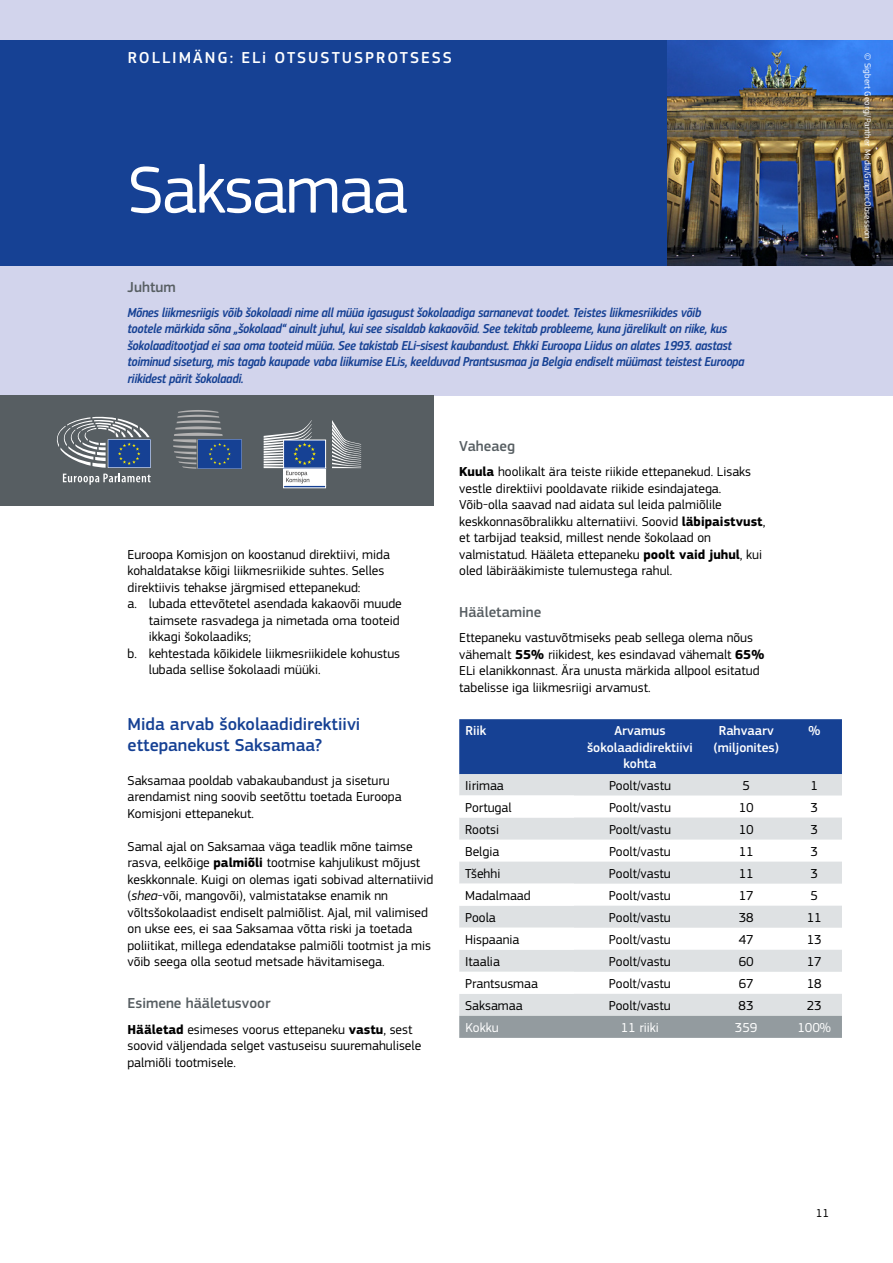
<style>
.page{position:relative;width:893px;height:1263px;background:#fff}
.page>*{position:absolute;margin:0;border:0;box-sizing:border-box;transform-origin:0 0}
.title_1_neg{font:69px "EC Square Sans Pro";letter-spacing:-.03em;color:#fff}
.title_2{font:500 18px/21.6px "EC Square Sans Pro";color:#164194}
.t1{font:500 16.5px "EC Square Sans Pro";letter-spacing:.12em;color:#fff}
.title_3{font:500 15px "EC Square Sans Pro";color:#575e62}
.text{font:13.5px/16.5px "EC Square Sans Pro";color:#000}
.intro{font:13.5px/16.5px "EC Square Sans Cond Pro Medium Itali";letter-spacing:-.01em;color:#164194}
.text_center{font:13.5px "EC Square Sans Pro";color:#000}
.cabecera_center{font:500 13.5px/16.5px "EC Square Sans Pro";color:#fff;text-align:center}
.total_center{font:13.5px "EC Square Sans Pro";color:#fff}
.total{font:13.5px "EC Square Sans Pro";color:#fff}
.cabecera_right{font:500 13.5px "EC Square Sans Pro";color:#fff}
.t2{font:12px "EC Square Sans Pro";color:#000}
.t3{font:9px "EC Square Sans Pro";color:#fff}
.s1{font-weight:700}
.s2{font-style:italic}
</style>
<div class="page">
<div style="left:0;top:0;width:893px;height:395px;background:#d2d4ec"></div>
<div style="left:0;top:40px;width:893px;height:226px;background:#164194"></div>
<div style="left:0;top:395px;width:434px;height:111px;background:#575e62"></div>
<div style="left:284px;top:467px;width:42px;height:19px;background:#fff"></div>
<div style="left:283px;top:467px;width:43px;height:19px;border:1px solid #fff"></div>
<div style="left:283px;top:485px;width:43px;height:3px;border:1px solid #fff"></div>
<svg style="left:332px;top:420px;width:29px;height:48px"></svg>
<div style="left:284px;top:440px;width:42px;height:28px;background:#164194"></div>
<div style="left:283px;top:440px;width:43px;height:28px;border:1px solid #fff"></div>
<svg style="left:264px;top:420px;width:52px;height:64px"></svg>
<svg style="left:56px;top:416px;width:95px;height:69px"></svg>
<svg style="left:173px;top:410px;width:69px;height:59px"></svg>
<img style="left:668px;top:40px;width:225px;height:226px">
<div style="left:459px;top:719px;width:383px;height:55px;background:#164194"></div>
<svg style="left:459px;top:774px;width:383px;height:242px;fill:#dee1e3"></svg>
<svg style="left:459px;top:795px;width:115px;height:199px"></svg>
<div style="left:459px;top:1016px;width:383px;height:22px;background:#939b9f"></div>
<p class="t1" style="left:128px;top:48px;width:326px">ROLLIMÄNG: ELi OTSUSTUSPROTSESS</p>
<p class="t3" style="left:873px;top:53px;width:187px;rotate:90deg">© Sigbert Georgi/Panther Media/GraphicObsession</p>
<h1 class="title_1_neg" style="left:128px;top:150px;width:282px">Saksamaa</h1>
<p class="title_3" style="left:128px;top:278px;width:50px">Juhtum</p>
<p class="intro" style="left:128px;top:304px;width:618px">Mõnes liikmesriigis võib šokolaadi nime all müüa igasugust šokolaadiga sarnanevat toodet. Teistes liikmesriikides võib<br>tootele märkida sõna „šokolaad“ ainult juhul, kui see sisaldab kakaovõid. See tekitab probleeme, kuna järelikult on riike, kus šokolaaditootjad ei saa oma tooteid müüa. See takistab ELi-sisest kaubandust. Ehkki Euroopa Liidus on alates 1993. aastast toiminud siseturg, mis tagab kaupade vaba liikumise ELis, keelduvad Prantsusmaa ja Belgia endiselt müümast teistest Euroopa riikidest pärit šokolaadi.</p>
<p class="text" style="left:128px;top:546px;width:264px">Euroopa Komisjon on koostanud direktiivi, mida kohaldatakse kõigi liikmesriikide suhtes. Selles direktiivis tehakse järgmised ettepanekud:</p>
<p class="text" style="left:149px;top:596px;width:255px;text-indent:-21px">a. lubada ettevõtetel asendada kakaovõi muude taimsete rasvadega ja nimetada oma tooteid ikkagi šokolaadiks;</p>
<p class="text" style="left:149px;top:645px;width:253px;text-indent:-21px">b. kehtestada kõikidele liikmesriikidele kohustus lubada sellise šokolaadi müüki.</p>
<h2 class="title_2" style="left:128px;top:713px;width:234px">Mida arvab šokolaadidirektiivi ettepanekust Saksamaa?</h2>
<p class="text" style="left:128px;top:772px;width:276px">Saksamaa pooldab vabakaubandust ja siseturu arendamist ning soovib seetõttu toetada Euroopa<br>Komisjoni ettepanekut.</p>
<p class="text" style="left:128px;top:838px;width:307px">Samal ajal on Saksamaa väga teadlik mõne taimse rasva, eelkõige <span class="s1">palmiõli</span> tootmise kahjulikust mõjust keskkonnale. Kuigi on olemas igati sobivad alternatiivid (<span class="s2">shea</span>-või, mangovõi), valmistatakse enamik nn võltsšokolaadist endiselt palmiõlist. Ajal, mil valimised on ukse ees, ei saa Saksamaa võtta riski ja toetada poliitikat, millega edendatakse palmiõli tootmist ja mis võib seega olla seotud metsade hävitamisega.</p>
<p class="title_3" style="left:128px;top:995px;width:144px">Esimene hääletusvoor</p>
<p class="text" style="left:128px;top:1021px;width:295px"><span class="s1">Hääletad</span> esimeses voorus ettepaneku <span class="s1">vastu</span>, sest soovid väljendada selget vastuseisu suuremahulisele palmiõli tootmisele.</p>
<p class="title_3" style="left:459px;top:438px;width:57px">Vaheaeg</p>
<p class="text" style="left:459px;top:464px;width:308px"><span class="s1">Kuula</span> hoolikalt ära teiste riikide ettepanekud. Lisaks vestle direktiivi pooldavate riikide esindajatega.<br>Võib-olla saavad nad aidata sul leida palmiõlile keskkonnasõbralikku alternatiivi. Soovid <span class="s1">läbipaistvust</span>, et tarbijad teaksid, millest nende šokolaad on valmistatud. Hääleta ettepaneku <span class="s1">poolt vaid juhul</span>, kui oled läbirääkimiste tulemustega rahul.</p>
<p class="title_3" style="left:459px;top:604px;width:84px">Hääletamine</p>
<p class="text" style="left:459px;top:630px;width:306px">Ettepaneku vastuvõtmiseks peab sellega olema nõus vähemalt <span class="s1">55%</span> riikidest, kes esindavad vähemalt <span class="s1">65% </span>ELi elanikkonnast. Ära unusta märkida allpool esitatud tabelisse iga liikmesriigi arvamust.</p>
<p class="cabecera_right" style="left:466px;top:723px;width:22px">Riik</p>
<p class="cabecera_center" style="left:587px;top:723px;width:107px">Arvamus šokolaadidirektiivi kohta</p>
<p class="cabecera_center" style="left:714px;top:723px;width:67px">Rahvaarv (miljonites)</p>
<p class="cabecera_center" style="left:808px;top:723px;width:13px">%</p>
<p class="text" style="left:465px;top:777px;width:40px">Iirimaa</p>
<p class="text_center" style="left:609px;top:777px;width:63px">Poolt/vastu</p>
<p class="text_center" style="left:742px;top:777px;width:9px">5</p>
<p class="text_center" style="left:811px;top:777px;width:9px">1</p>
<p class="text" style="left:465px;top:799px;width:48px">Portugal</p>
<p class="text_center" style="left:609px;top:799px;width:63px">Poolt/vastu</p>
<p class="text_center" style="left:739px;top:799px;width:17px">10</p>
<p class="text_center" style="left:810px;top:799px;width:9px">3</p>
<p class="text" style="left:465px;top:821px;width:35px">Rootsi</p>
<p class="text_center" style="left:609px;top:821px;width:63px">Poolt/vastu</p>
<p class="text_center" style="left:739px;top:821px;width:17px">10</p>
<p class="text_center" style="left:810px;top:821px;width:9px">3</p>
<p class="text" style="left:465px;top:843px;width:36px">Belgia</p>
<p class="text_center" style="left:609px;top:843px;width:63px">Poolt/vastu</p>
<p class="text_center" style="left:739px;top:843px;width:17px">11</p>
<p class="text_center" style="left:810px;top:843px;width:9px">3</p>
<p class="text" style="left:465px;top:865px;width:37px">Tšehhi</p>
<p class="text_center" style="left:609px;top:865px;width:63px">Poolt/vastu</p>
<p class="text_center" style="left:739px;top:865px;width:17px">11</p>
<p class="text_center" style="left:810px;top:865px;width:9px">3</p>
<p class="text" style="left:465px;top:887px;width:67px">Madalmaad</p>
<p class="text_center" style="left:609px;top:887px;width:63px">Poolt/vastu</p>
<p class="text_center" style="left:739px;top:887px;width:17px">17</p>
<p class="text_center" style="left:810px;top:887px;width:9px">5</p>
<p class="text" style="left:465px;top:909px;width:32px">Poola</p>
<p class="text_center" style="left:609px;top:909px;width:63px">Poolt/vastu</p>
<p class="text_center" style="left:739px;top:909px;width:17px">38</p>
<p class="text_center" style="left:807px;top:909px;width:17px">11</p>
<p class="text" style="left:465px;top:931px;width:56px">Hispaania</p>
<p class="text_center" style="left:609px;top:931px;width:63px">Poolt/vastu</p>
<p class="text_center" style="left:739px;top:931px;width:17px">47</p>
<p class="text_center" style="left:807px;top:931px;width:17px">13</p>
<p class="text" style="left:465px;top:953px;width:36px">Itaalia</p>
<p class="text_center" style="left:609px;top:953px;width:63px">Poolt/vastu</p>
<p class="text_center" style="left:739px;top:953px;width:17px">60</p>
<p class="text_center" style="left:807px;top:953px;width:17px">17</p>
<p class="text" style="left:465px;top:975px;width:74px">Prantsusmaa</p>
<p class="text_center" style="left:609px;top:975px;width:63px">Poolt/vastu</p>
<p class="text_center" style="left:739px;top:975px;width:17px">67</p>
<p class="text_center" style="left:807px;top:975px;width:17px">18</p>
<p class="text" style="left:465px;top:997px;width:59px">Saksamaa</p>
<p class="text_center" style="left:609px;top:997px;width:63px">Poolt/vastu</p>
<p class="text_center" style="left:739px;top:997px;width:17px">83</p>
<p class="text_center" style="left:807px;top:997px;width:17px">23</p>
<p class="total" style="left:465px;top:1019px;width:35px">Kokku</p>
<p class="total_center" style="left:621px;top:1019px;width:40px">11 riiki</p>
<p class="total_center" style="left:735px;top:1019px;width:24px">359</p>
<p class="total_center" style="left:797px;top:1019px;width:35px">100%</p>
<p class="t2" style="left:816px;top:1206px;width:15px">11</p>
</div>
